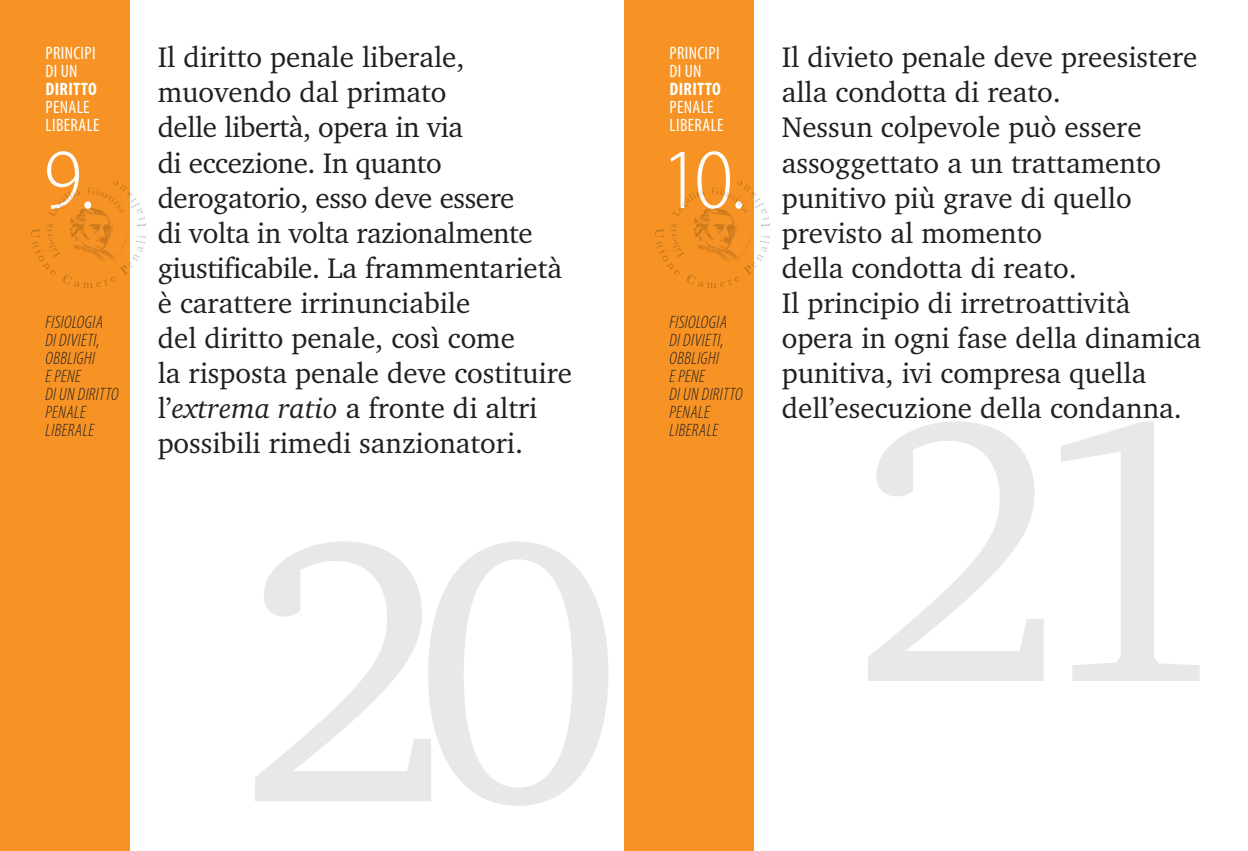
<style>
.page{position:relative;width:1248px;height:851px;background:#fff}
.page>*{position:absolute;margin:0;border:0;box-sizing:border-box;transform-origin:0 0}
.t1{font:300 semi-condensed 86px "Myriad Pro";color:#fff}
.t2{font:29px/35px "Charter BT Pro";color:#231f20}
.t3{font:italic 300 condensed 18px/18px "Myriad Pro";letter-spacing:.02em;color:#231f20}
.t4{font:condensed 18px/18px "Myriad Pro";letter-spacing:.02em;color:#fff}
.t5{font:700 condensed 18px "Myriad Pro";letter-spacing:.02em;color:#fff}
.s1{font-style:italic}
</style>
<div class="page">
<svg style="left:868px;top:421px;width:331px;height:260px"></svg>
<div style="left:0;top:0;width:129px;height:850px;background:#f79325"></div>
<div style="left:624px;top:0;width:129px;height:850px;background:#f79325"></div>
<svg style="left:255px;top:541px;width:353px;height:264px"></svg>
<img style="left:32px;top:180px;width:113px;height:107px">
<img style="left:49px;top:180px;width:42px;height:29px">
<img style="left:655px;top:180px;width:114px;height:107px">
<img style="left:680px;top:180px;width:4px;height:28px">
<img style="left:697px;top:180px;width:45px;height:29px">
<p class="t2" style="left:158px;top:40px;width:416px">Il diritto penale liberale, muovendo dal primato<br>delle libertà, opera in via<br>di eccezione. In quanto derogatorio, esso deve essere<br>di volta in volta razionalmente giustificabile. La frammentarietà è carattere irrinunciabile<br>del diritto penale, così come<br>la risposta penale deve costituire l’<span class="s1">extrema ratio</span> a fronte di altri possibili rimedi sanzionatori.</p>
<p class="t4" style="left:46px;top:45px;width:52px">PRINCIPI<br>DI UN</p>
<p class="t5" style="left:46px;top:83px;width:53px">DIRITTO</p>
<p class="t4" style="left:46px;top:99px;width:56px">PENALE<br>LIBERALE</p>
<p class="t4" style="left:669px;top:45px;width:52px">PRINCIPI<br>DI UN</p>
<p class="t5" style="left:669px;top:83px;width:53px">DIRITTO</p>
<p class="t4" style="left:669px;top:99px;width:56px">PENALE<br>LIBERALE</p>
<h1 class="t1" style="left:43px;top:147px;width:53px">9.</h1>
<h1 class="t1" style="left:661px;top:147px;width:86px">10.</h1>
<p class="t3" style="left:46px;top:314px;width:74px">FISIOLOGIA<br>DI DIVIETI,<br>OBBLIGHI<br>EPENE<br>DI UN DIRITTO<br>PENALE<br>LIBERALE</p>
<p class="t3" style="left:669px;top:314px;width:74px">FISIOLOGIA<br>DI DIVIETI,<br>OBBLIGHI<br>EPENE<br>DI UN DIRITTO<br>PENALE<br>LIBERALE</p>
<p class="t2" style="left:781px;top:40px;width:421px">Il divieto penale deve preesistere alla condotta di reato.<br>Nessun colpevole può essere assoggettato a un trattamento punitivo più grave di quello previsto al momento<br>della condotta di reato.<br>Il principio di irretroattività opera in ogni fase della dinamica punitiva, ivi compresa quella dell’esecuzione della condanna.</p>
</div>
